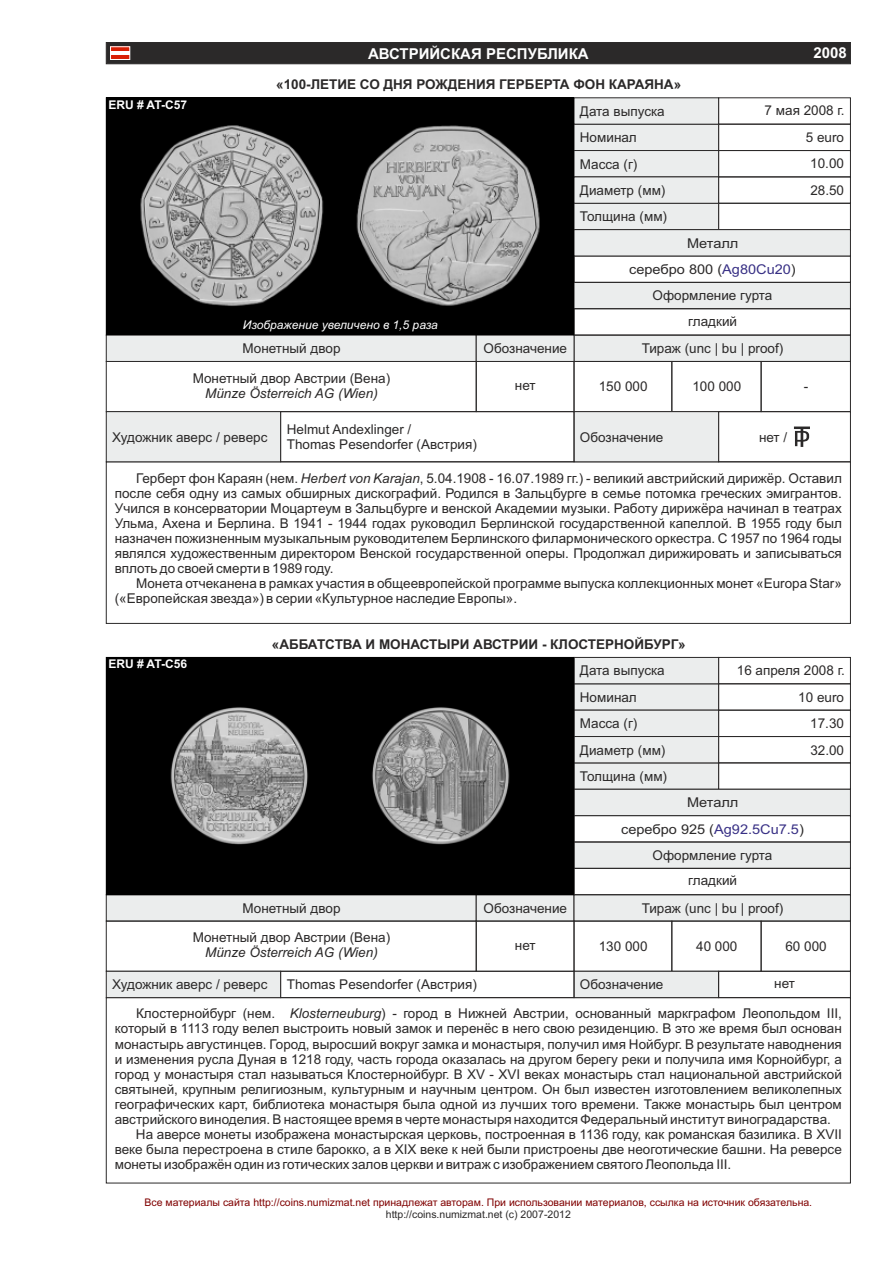
<style>
.page{position:relative;width:893px;height:1263px;background:#fff}
.page>*{position:absolute;margin:0;border:0;box-sizing:border-box;transform-origin:0 0}
.t1{font:700 15px "Arial";color:#fff}
.t2{font:13.5px/15.1px "Arial";color:#2b2929;text-align:justify}
.t3{font:700 13.5px "Arial";color:#2b2929}
.t4{font:13.5px/26.4px "Arial";color:#2b2929;text-align:center;scale:1.08 1}
.t5{font:italic 13.5px "Arial";color:#2b2929}
.t6{font:italic 12px "Arial";color:#fff}
.t7{font:700 12px "Arial";color:#fff}
.t8{font:10.5px "Arial";color:#800000}
.t9{font:10.5px "Arial";color:#2b2929}
.s1{color:#383085}
.s2{font-style:italic}
</style>
<div class="page">
<div style="left:106px;top:42px;width:745px;height:22px;background:#2b2929"></div>
<hr style="left:111px;top:51px;width:19px;height:4px;background:#fff">
<hr style="left:111px;top:55px;width:19px;height:4px;background:#d91f05">
<hr style="left:111px;top:47px;width:19px;height:4px;background:#d91f05">
<div style="left:110px;top:47px;width:20px;height:13px;border:1px solid #fff"></div>
<svg style="left:574px;top:842px;width:277px;height:26px;background:#e2e4e4"></svg>
<div style="left:574px;top:815px;width:277px;height:27px;border:1px solid #2b2929"></div>
<svg style="left:106px;top:895px;width:745px;height:26px;background:#e2e3e3"></svg>
<svg style="left:574px;top:657px;width:277px;height:159px"></svg>
<div style="left:574px;top:868px;width:277px;height:27px;border:1px solid #2b2929"></div>
<div style="left:672px;top:921px;width:89px;height:50px;border:1px solid #2b2929"></div>
<div style="left:476px;top:921px;width:98px;height:50px;border:1px solid #2b2929"></div>
<div style="left:761px;top:921px;width:90px;height:50px;border:1px solid #2b2929"></div>
<div style="left:574px;top:921px;width:98px;height:50px;border:1px solid #2b2929"></div>
<div style="left:106px;top:921px;width:370px;height:50px;border:1px solid #2b2929"></div>
<svg style="left:574px;top:971px;width:144px;height:27px;background:#dddfdf"></svg>
<div style="left:280px;top:971px;width:294px;height:27px;border:1px solid #2b2929"></div>
<div style="left:718px;top:971px;width:133px;height:27px;border:1px solid #2b2929"></div>
<svg style="left:106px;top:971px;width:175px;height:27px;background:#dcdede"></svg>
<img style="left:106px;top:657px;width:468px;height:238px">
<svg style="left:574px;top:282px;width:277px;height:27px;background:#dcdddd"></svg>
<div style="left:574px;top:256px;width:277px;height:26px;border:1px solid #2b2929"></div>
<svg style="left:574px;top:97px;width:277px;height:159px"></svg>
<div style="left:761px;top:361px;width:90px;height:51px;border:1px solid #2b2929"></div>
<div style="left:574px;top:361px;width:98px;height:51px;border:1px solid #2b2929"></div>
<svg style="left:106px;top:335px;width:745px;height:27px;background:#dcdede"></svg>
<img style="left:106px;top:98px;width:468px;height:237px">
<div style="left:718px;top:411px;width:133px;height:51px;border:1px solid #2b2929"></div>
<svg style="left:574px;top:411px;width:145px;height:51px;background:#e2e3e3"></svg>
<div style="left:280px;top:411px;width:294px;height:51px;border:1px solid #2b2929"></div>
<div style="left:106px;top:411px;width:175px;height:51px;background:#ebeded"></div>
<svg style="left:794px;top:426px;width:16px;height:21px"></svg>
<p class="t1" style="left:368px;top:48px;width:222px">АВСТРИЙСКАЯ РЕСПУБЛИКА</p>
<p class="t1" style="left:813px;top:47px;width:35px">2008</p>
<p class="t7" style="left:108px;top:100px;width:80px">ERU # AT-C57</p>
<p class="t3" style="left:276px;top:79px;width:406px">«100-ЛЕТИЕ СО ДНЯ РОЖДЕНИЯ ГЕРБЕРТА ФОН КАРАЯНА»</p>
<p class="t2" style="left:580px;top:105px;width:86px">Дата выпуска</p>
<p class="t2" style="left:580px;top:131px;width:58px">Номинал</p>
<p class="t2" style="left:580px;top:158px;width:59px">Масса (г)</p>
<p class="t2" style="left:580px;top:210px;width:89px">Толщина (мм)</p>
<p class="t2" style="left:580px;top:184px;width:87px">Диаметр (мм)</p>
<p class="t2" style="left:765px;top:104px;width:81px">7 мая 2008 г.</p>
<p class="t2" style="left:806px;top:125px;width:40px;line-height:26.4px;text-align:center">5 euro<br>10.00<br>28.50</p>
<p class="t4" style="left:629px;top:231px;width:156px">Металл<br>серебро 800 (<span class="s1">Ag80Cu20</span>)</p>
<p class="t6" style="left:243px;top:320px;width:197px">Изображение увеличено в 1,5 раза</p>
<p class="t2" style="left:243px;top:342px;width:99px">Монетный двор</p>
<p class="t2" style="left:484px;top:342px;width:85px">Обозначение</p>
<p class="t2" style="left:653px;top:289px;width:121px">Оформление гурта</p>
<p class="t2" style="left:688px;top:315px;width:50px">гладкий</p>
<p class="t2" style="left:642px;top:342px;width:143px">Тираж (unc | bu | proof)</p>
<p class="t2" style="left:193px;top:371px;width:199px">Монетный двор Австрии (Вена)</p>
<p class="t5" style="left:205px;top:388px;width:174px">Münze Österreich AG (Wien)</p>
<p class="t2" style="left:515px;top:379px;width:22px">нет</p>
<p class="t2" style="left:599px;top:380px;width:50px">150 000</p>
<p class="t2" style="left:692px;top:380px;width:50px">100 000</p>
<p class="t2" style="left:804px;top:380px;width:6px">-</p>
<p class="t2" style="left:287px;top:423px;width:192px">Helmut Andexlinger /<br>Thomas Pesendorfer (Австрия)</p>
<p class="t2" style="left:759px;top:431px;width:30px">нет /</p>
<p class="t2" style="left:112px;top:430px;width:157px">Художник аверс / реверс</p>
<p class="t2" style="left:580px;top:430px;width:85px">Обозначение</p>
<p class="t2" style="left:115px;top:471px;width:729px;text-indent:21px">Герберт фон Караян (нем. <span class="s2">Herbert von Karajan</span>, 5.04.1908 - 16.07.1989 гг.) - великий австрийский дирижёр. Оставил после себя одну из самых обширных дискографий. Родился в Зальцбурге в семье потомка греческих эмигрантов.<br>Учился в консерватории Моцартеум в Зальцбурге и венской Академии музыки. Работу дирижёра начинал в театрах Ульма, Ахена и Берлина. В 1941 - 1944 годах руководил Берлинской государственной капеллой. В 1955 году был назначен пожизненным музыкальным руководителем Берлинского филармонического оркестра. С 1957 по 1964 годы являлся художественным директором Венской государственной оперы. Продолжал дирижировать и записываться вплоть до своей смерти в 1989 году.</p>
<p class="t2" style="left:115px;top:577px;width:729px;text-indent:21px">Монета отчеканена в рамках участия в общеевропейской программе выпуска коллекционных монет «Europa Star» («Европейская звезда») в серии «Культурное наследие Европы».</p>
<p class="t7" style="left:108px;top:659px;width:80px">ERU # AT-C56</p>
<p class="t3" style="left:272px;top:639px;width:415px">«АББАТСТВА И МОНАСТЫРИ АВСТРИИ - КЛОСТЕРНОЙБУРГ»</p>
<p class="t2" style="left:580px;top:664px;width:86px">Дата выпуска</p>
<p class="t2" style="left:580px;top:691px;width:58px">Номинал</p>
<p class="t2" style="left:580px;top:717px;width:59px">Масса (г)</p>
<p class="t2" style="left:580px;top:770px;width:89px">Толщина (мм)</p>
<p class="t2" style="left:580px;top:743px;width:87px">Диаметр (мм)</p>
<p class="t2" style="left:737px;top:664px;width:109px">16 апреля 2008 г.</p>
<p class="t2" style="left:810px;top:685px;width:35px;line-height:26.4px;text-indent:-12px">10 euro 17.30<br>32.00</p>
<p class="t4" style="left:621px;top:791px;width:171px">Металл<br>серебро 925 (<span class="s1">Ag92.5Cu7.5</span>)</p>
<p class="t2" style="left:653px;top:849px;width:121px">Оформление гурта</p>
<p class="t2" style="left:688px;top:874px;width:50px">гладкий</p>
<p class="t2" style="left:243px;top:902px;width:99px">Монетный двор</p>
<p class="t2" style="left:484px;top:902px;width:85px">Обозначение</p>
<p class="t2" style="left:642px;top:902px;width:143px">Тираж (unc | bu | proof)</p>
<p class="t2" style="left:193px;top:931px;width:199px">Монетный двор Австрии (Вена)</p>
<p class="t5" style="left:205px;top:947px;width:174px">Münze Österreich AG (Wien)</p>
<p class="t2" style="left:112px;top:978px;width:157px">Художник аверс / реверс</p>
<p class="t2" style="left:287px;top:978px;width:192px">Thomas Pesendorfer (Австрия)</p>
<p class="t2" style="left:580px;top:978px;width:85px">Обозначение</p>
<p class="t2" style="left:515px;top:938px;width:22px">нет</p>
<p class="t2" style="left:599px;top:940px;width:50px">130 000</p>
<p class="t2" style="left:696px;top:940px;width:43px">40 000</p>
<p class="t2" style="left:785px;top:940px;width:43px">60 000</p>
<p class="t2" style="left:774px;top:977px;width:22px">нет</p>
<p class="t2" style="left:136px;top:1007px;width:707px">Клостернойбург (нем. <span class="s2">Klosterneuburg</span>) - город в Нижней Австрии, основанный маркграфом Леопольдом III,</p>
<p class="t2" style="left:115px;top:1022px;width:729px">который в 1113 году велел выстроить новый замок и перенёс в него свою резиденцию. В это же время был основан</p>
<p class="t2" style="left:115px;top:1037px;width:729px">монастырь августинцев. Город, выросший вокруг замка и монастыря, получил имя Нойбург. В результате наводнения</p>
<p class="t2" style="left:115px;top:1052px;width:729px">и изменения русла Дуная в 1218 году, часть города оказалась на другом берегу реки и получила имя Корнойбург, а</p>
<p class="t2" style="left:115px;top:1067px;width:729px">город у монастыря стал называться Клостернойбург. В XV - XVI веках монастырь стал национальной австрийской</p>
<p class="t2" style="left:115px;top:1083px;width:729px">святыней, крупным религиозным, культурным и научным центром. Он был известен изготовлением великолепных</p>
<p class="t2" style="left:115px;top:1098px;width:729px">географических карт, библиотека монастыря была одной из лучших того времени. Также монастырь был центром</p>
<p class="t2" style="left:115px;top:1113px;width:718px">австрийского виноделия. В настоящее время в черте монастыря находится Федеральный институт виноградарства.</p>
<p class="t2" style="left:136px;top:1128px;width:707px">На аверсе монеты изображена монастырская церковь, построенная в 1136 году, как романская базилика. В XVII</p>
<p class="t2" style="left:115px;top:1143px;width:729px">веке была перестроена в стиле барокко, а в XIX веке к ней были пристроены две неоготические башни. На реверсе</p>
<p class="t2" style="left:115px;top:1158px;width:618px">монеты изображён один из готических залов церкви и витраж с изображением святого Леопольда III.</p>
<p class="t8" style="left:144px;top:1198px;width:669px">Все материалы сайта http://coins.numizmat.net принадлежат авторам. При использовании материалов, ссылка на источник обязательна.</p>
<p class="t9" style="left:386px;top:1210px;width:187px">http://coins.numizmat.net (c) 2007-2012</p>
</div>
